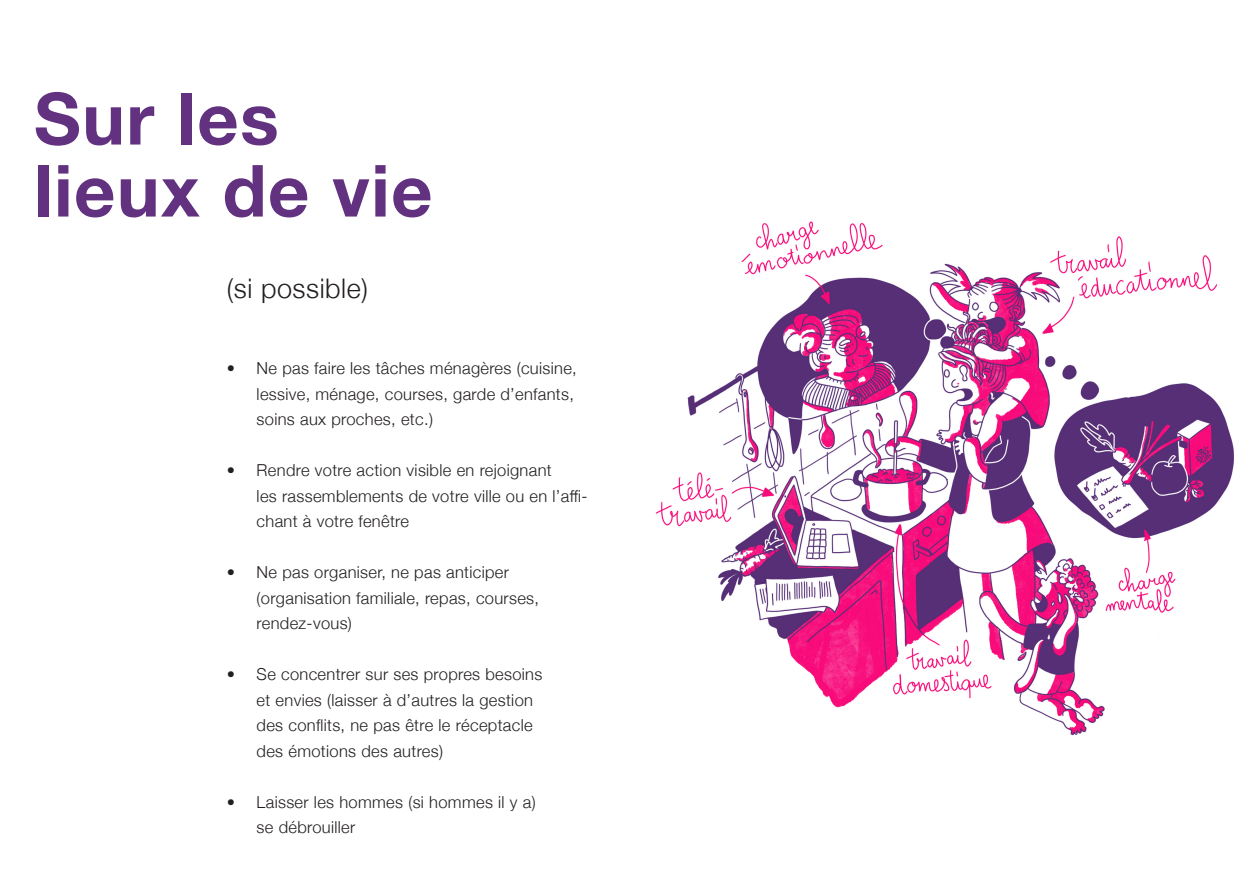
<style>
.page{position:relative;width:1259px;height:893px;background:#fff}
.page>*{position:absolute;margin:0;border:0;box-sizing:border-box;transform-origin:0 0}
.t1{font:700 72px/72px "Helvetica Neue";letter-spacing:.02em;color:#623280}
.t2{font:300 27px "Helvetica Neue";letter-spacing:.02em;color:#231f20}
.t3{font:300 16.5px/25.5px "Helvetica Neue";letter-spacing:.02em;color:#231f20}
</style>
<div class="page">
<img style="left:655px;top:221px;width:579px;height:515px">
<p class="t1" style="left:34px;top:85px;width:400px">Sur les lieux de vie</p>
<p class="t2" style="left:227px;top:266px;width:142px">(si possible)</p>
<p class="t3" style="left:257px;top:354px;width:322px;text-indent:-30px">• Ne pas faire les tâches ménagères (cuisine, lessive, ménage, courses, garde d’enfants, soins aux proches, etc.)</p>
<p class="t3" style="left:257px;top:456px;width:332px;text-indent:-30px">• Rendre votre action visible en rejoignant<br>les rassemblements de votre ville ou en l’affi&shy;chant à votre fenêtre</p>
<p class="t3" style="left:257px;top:558px;width:284px;text-indent:-30px">• Ne pas organiser, ne pas anticiper (organisation familiale, repas, courses, rendez-vous)</p>
<p class="t3" style="left:257px;top:660px;width:287px;text-indent:-30px">• Se concentrer sur ses propres besoins et envies (laisser à d’autres la gestion des conflits, ne pas être le réceptacle des émotions des autres)</p>
<p class="t3" style="left:257px;top:788px;width:280px;text-indent:-30px">• Laisser les hommes (si hommes il y a) se débrouiller</p>
</div>
